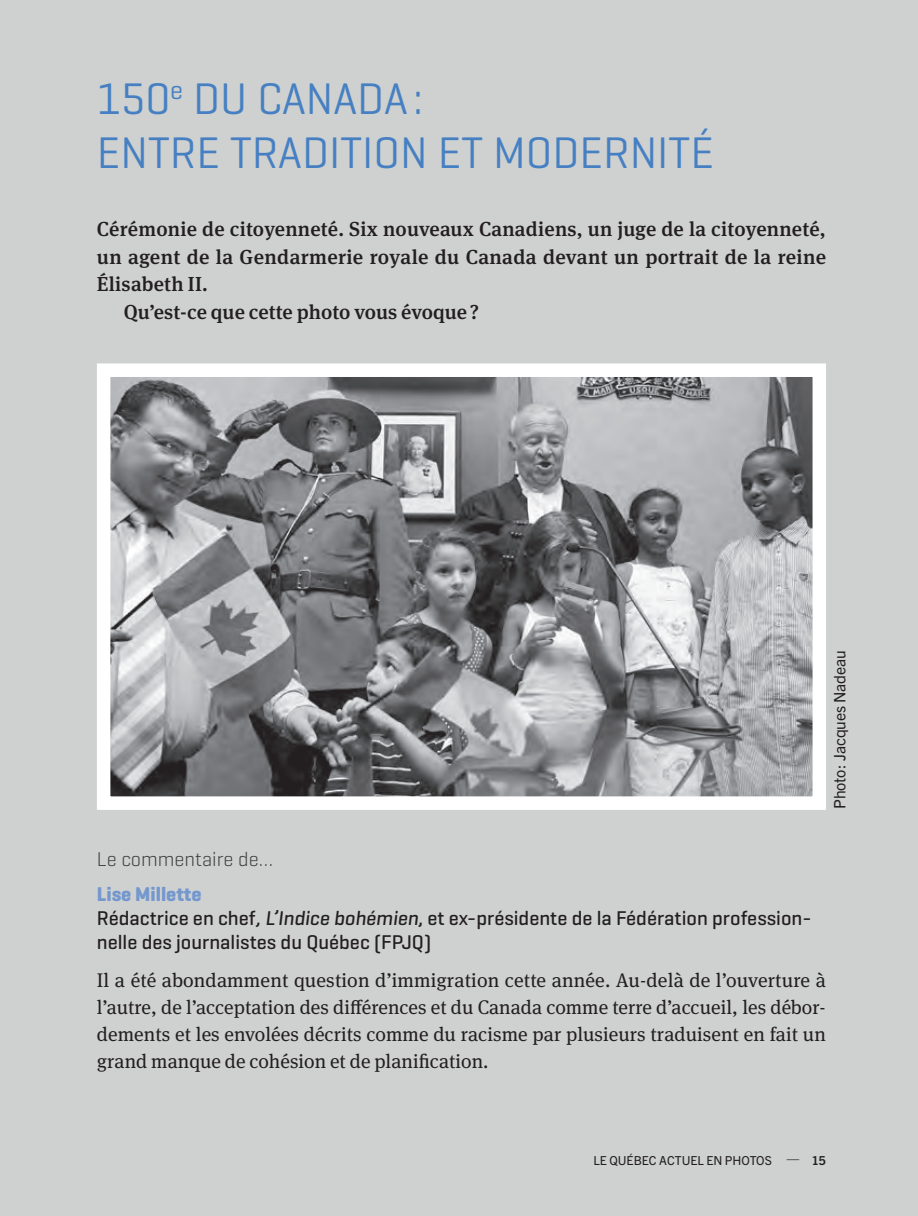
<style>
.page{position:relative;width:918px;height:1216px;background:#cfd1d0}
.page>*{position:absolute;margin:0;border:0;box-sizing:border-box;transform-origin:0 0}
.t1{font:45px/54px "Geogrotesque";color:#4680c2}
.t2{font:500 20.25px "Meta Serif OT";letter-spacing:.01em;color:#231f20}
.t3{font:500 20.25px/24.3px "Geogrotesque";color:#231f20}
.t4{font:300 20.25px "Geogrotesque";color:#3e3e3f}
.t5{font:19.8px/27px "Meta Serif OT";color:#231f20;text-align:justify}
.t6{font:15.75px "Trade Gothic Next LT Pro";letter-spacing:-.005em;color:#231f20}
.t7{font:12.38px "Trade Gothic Next LT Pro";color:#231f20}
.s1{font-weight:700;color:#7497ce}
.s2{font-style:italic}
.s3{font-weight:700}
</style>
<div class="page">
<img style="left:112px;top:378px;width:699px;height:417px">
<div style="left:97px;top:363px;width:729px;height:447px;border:14px solid #fff"></div>
<h1 class="t1" style="left:97px;top:70px;width:618px">150<sup>e</sup> DU CANADA:<br>ENTRE TRADITION ET MODERNITÉ</h1>
<p class="t2" style="left:97px;top:217px;width:730px">Cérémonie de citoyenneté. Six nouveaux Canadiens, un juge de la citoyenneté,</p>
<p class="t2" style="left:97px;top:244px;width:731px">un agent de la Gendarmerie royale du Canada devant un portrait de la reine</p>
<p class="t2" style="left:97px;top:272px;width:113px">Élisabeth II.</p>
<p class="t2" style="left:124px;top:300px;width:357px">Qu’est-ce que cette photo vous évoque ?</p>
<p class="t6" style="left:828px;top:809px;width:160px;rotate:-90deg">Photo: Jacques Nadeau</p>
<p class="t4" style="left:97px;top:847px;width:178px">Le commentaire de…</p>
<p class="t3" style="left:97px;top:881px;width:716px"><span class="s1">Lise Millette<br></span>Rédactrice en chef<span class="s2">, L’Indice bohémien</span>, et ex-présidente de la Fédération profession&shy;nelle des journalistes du Québec (FPJQ)</p>
<p class="t5" style="left:97px;top:966px;width:730px">Il a été abondamment question d’immigration cette année. Au-delà de l’ouverture à l’autre, de l’acceptation des différences et du Canada comme terre d’accueil, les débor&shy;dements et les envolées décrits comme du racisme par plusieurs traduisent en fait un grand manque de cohésion et de planification.</p>
<p class="t7" style="left:593px;top:1151px;width:234px">LE QUÉBEC ACTUEL EN PHOTOS — <span class="s3">15</span></p>
</div>
